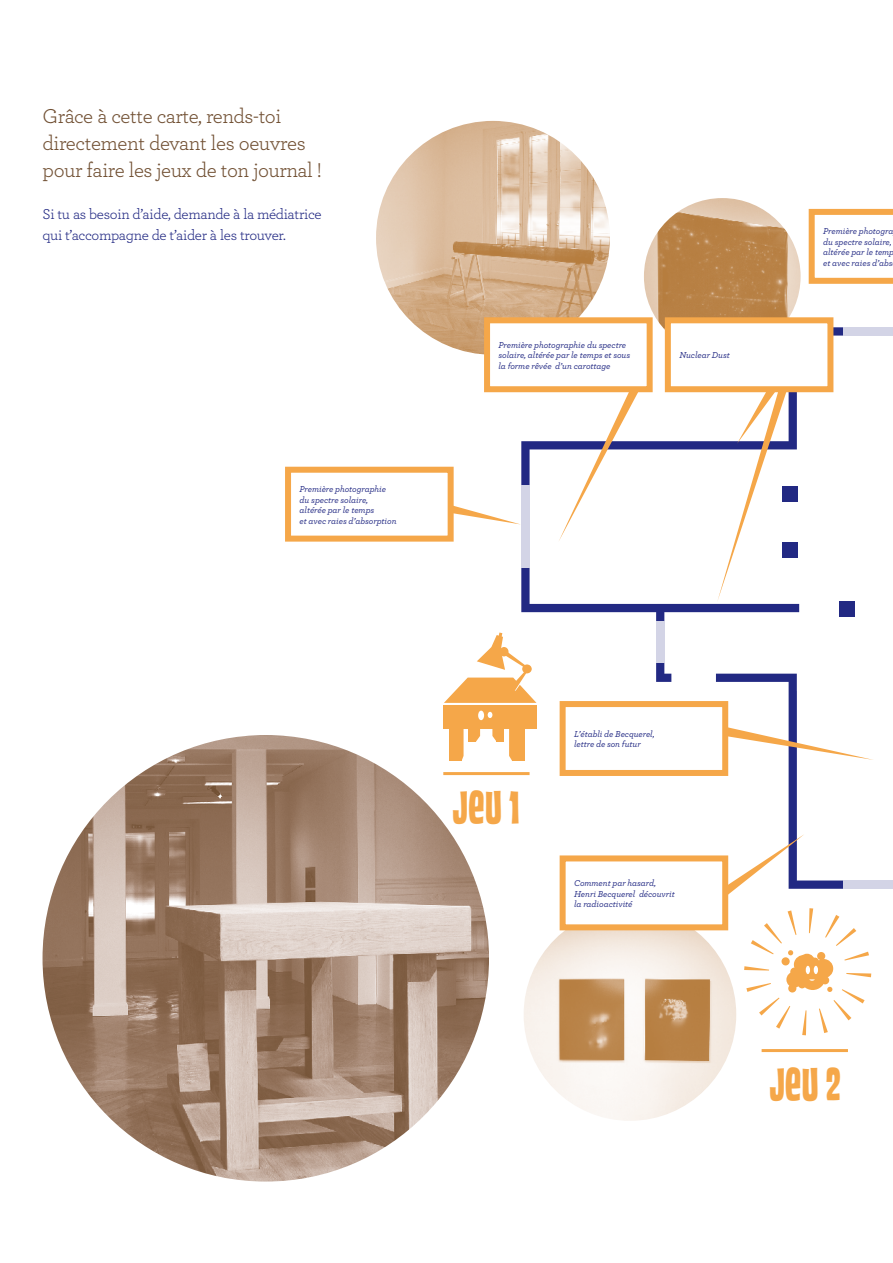
<style>
.page{position:relative;width:893px;height:1263px;background:#fff}
.page>*{position:absolute;margin:0;border:0;box-sizing:border-box;transform-origin:0 0}
.t1{font:45px "House Movements Custom";letter-spacing:.02em;color:#f5a749}
.t2{font:21px/27px "Archer";letter-spacing:-.02em;color:#715033}
.t3{font:15px/21px "Archer";letter-spacing:-.02em;color:#222983}
.t4{font:italic 500 9px/10.5px "Archer";letter-spacing:-.005em;color:#222983}
</style>
<div class="page">
<svg style="left:521px;top:327px;width:334px;height:562px"></svg>
<div style="left:521px;top:485px;width:9px;height:82px;background:#d3d4e6"></div>
<div style="left:656px;top:622px;width:8px;height:41px;background:#d3d4e6"></div>
<div style="left:843px;top:327px;width:50px;height:9px;background:#d3d4e6"></div>
<div style="left:843px;top:880px;width:50px;height:9px;background:#d3d4e6"></div>
<img style="left:524px;top:908px;width:212px;height:213px;border-radius:106px">
<img style="left:43px;top:735px;width:446px;height:446px;border-radius:223px">
<img style="left:644px;top:198px;width:157px;height:157px;border-radius:78px">
<img style="left:376px;top:121px;width:234px;height:234px;border-radius:117px">
<div style="left:668px;top:320px;width:162px;height:69px;background:#fff"></div>
<div style="left:665px;top:317px;width:168px;height:75px;border:6px solid #f5a749"></div>
<div style="left:563px;top:704px;width:162px;height:69px;background:#fff"></div>
<div style="left:560px;top:701px;width:168px;height:75px;border:6px solid #f5a749"></div>
<div style="left:563px;top:858px;width:162px;height:69px;background:#fff"></div>
<div style="left:560px;top:855px;width:168px;height:75px;border:6px solid #f5a749"></div>
<div style="left:487px;top:320px;width:163px;height:69px;background:#fff"></div>
<div style="left:484px;top:317px;width:169px;height:75px;border:6px solid #f5a749"></div>
<svg style="left:809px;top:209px;width:84px;height:75px"></svg>
<div style="left:285px;top:467px;width:169px;height:75px;border:6px solid #f5a749"></div>
<svg style="left:451px;top:505px;width:68px;height:19px"></svg>
<svg style="left:724px;top:726px;width:149px;height:34px"></svg>
<svg style="left:726px;top:834px;width:78px;height:62px"></svg>
<svg style="left:558px;top:389px;width:82px;height:153px"></svg>
<svg style="left:717px;top:389px;width:70px;height:213px"></svg>
<hr style="left:762px;top:1049px;width:86px;height:3px;background:#f5a749">
<svg style="left:744px;top:908px;width:127px;height:127px"></svg>
<hr style="left:443px;top:772px;width:87px;height:3px;background:#f5a749">
<div style="left:443px;top:705px;width:93px;height:24px;background:#f5a749"></div>
<div style="left:449px;top:726px;width:12px;height:35px;background:#f5a749"></div>
<div style="left:512px;top:726px;width:13px;height:35px;background:#f5a749"></div>
<svg style="left:461px;top:729px;width:3px;height:32px"></svg>
<svg style="left:509px;top:729px;width:3px;height:32px"></svg>
<div style="left:468px;top:722px;width:8px;height:20px;background:#f5a749"></div>
<div style="left:497px;top:722px;width:7px;height:20px;background:#f5a749"></div>
<svg style="left:476px;top:729px;width:4px;height:13px"></svg>
<div style="left:478px;top:711px;width:6px;height:9px;background:#fff;border-radius:50%"></div>
<svg style="left:488px;top:712px;width:9px;height:30px"></svg>
<svg style="left:444px;top:632px;width:92px;height:71px"></svg>
<h2 class="t2" style="left:43px;top:102px;width:281px">Grâce à cette carte, rends-toi directement devant les oeuvres pour faire les jeux de ton journal !</h2>
<h3 class="t3" style="left:43px;top:203px;width:281px">Si tu as besoin d’aide, demande à la médiatrice qui t’accompagne de t’aider à les trouver.</h3>
<p class="t4" style="left:300px;top:483px;width:99px">Première photographie du spectre solaire, altérée par le temps<br>et avec raies d’absorption</p>
<p class="t4" style="left:499px;top:339px;width:133px">Première photographie du spectre solaire, altérée par le temps et sous la forme rêvée d’un carottage</p>
<p class="t4" style="left:679px;top:350px;width:52px">Nuclear Dust</p>
<p class="t4" style="left:823px;top:225px;width:73px">Première photogra du spectre solaire, altérée par le temp et avec raies d’abs</p>
<h1 class="t1" style="left:453px;top:781px;width:69px">JEU 1</h1>
<p class="t4" style="left:574px;top:728px;width:82px">L’établi de Becquerel, lettre de son futur</p>
<p class="t4" style="left:574px;top:877px;width:102px">Comment par hasard,<br>Henri Becquerel découvrit la radioactivité</p>
<h1 class="t1" style="left:770px;top:1058px;width:72px">JEU 2</h1>
</div>
